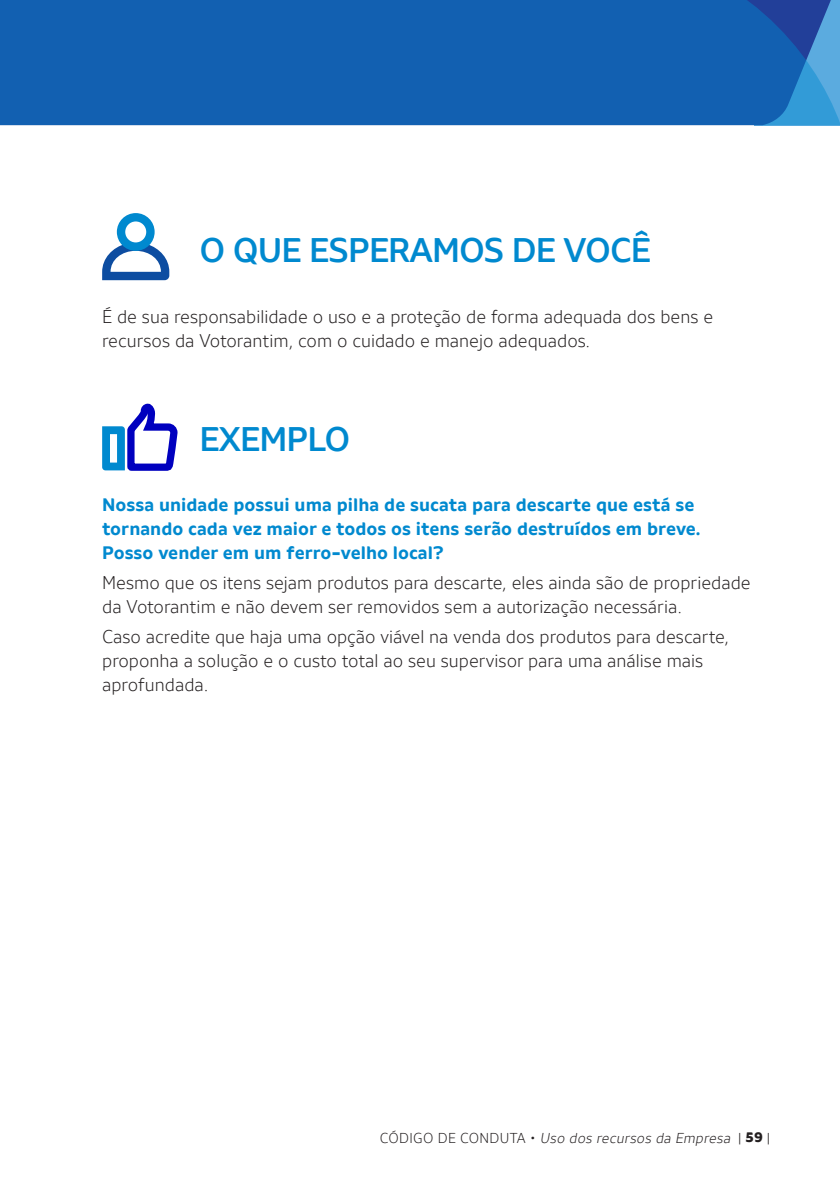
<style>
.page{position:relative;width:840px;height:1191px;background:#fff}
.page>*{position:absolute;margin:0;border:0;box-sizing:border-box;transform-origin:0 0}
.t1{font:500 34px "Votorantim Sans";letter-spacing:-.025em;color:#0089cf}
.t2{font:300 18px/24px "Votorantim Sans";color:#231f20}
.t3{font:700 18px/24px "Votorantim Sans";color:#0089cf}
.t4{font:italic 300 14px "Votorantim Sans";color:#231f20}
.s1{font-style:normal}
.s2{font-weight:900;font-style:normal}
</style>
<div class="page">
<div style="left:0;top:0;width:839px;height:125px;background:#1260b1"></div>
<svg style="left:102px;top:213px;width:67px;height:67px"></svg>
<svg style="left:102px;top:403px;width:76px;height:68px"></svg>
<h1 class="t1" style="left:199px;top:230px;width:130px">O QUE ESPE</h1>
<h1 class="t1" style="left:388px;top:230px;width:46px">RAMOS</h1>
<h1 class="t1" style="left:511px;top:230px;width:75px">DE VOC</h1>
<h1 class="t1" style="left:630px;top:230px;width:22px">Ê</h1>
<p class="t2" style="left:102px;top:305px;width:612px">É de sua responsabilidade o uso e a proteção de forma adequada dos bens e recursos da Votorantim, com o cuidado e manejo adequados.</p>
<h1 class="t1" style="left:199px;top:419px;width:64px">EXEMP</h1>
<h1 class="t1" style="left:307px;top:419px;width:39px">LO</h1>
<p class="t3" style="left:102px;top:493px;width:599px">Nossa unidade possui uma pilha de sucata para descarte que está se tornando cada vez maior e todos os itens serão destruídos em breve.<br>Posso vender em um ferro-velho local?</p>
<p class="t2" style="left:102px;top:571px;width:649px">Mesmo que os itens sejam produtos para descarte, eles ainda são de propriedade da Votorantim e não devem ser removidos sem a autorização necessária.</p>
<p class="t2" style="left:102px;top:624px;width:628px">Caso acredite que haja uma opção viável na venda dos produtos para descarte, proponha a solução e o custo total ao seu supervisor para uma análise mais aprofundada.</p>
<p class="t4" style="left:379px;top:1130px;width:391px"><span class="s1">c ó d i g o d e c o n d u ta •</span> Uso dos recursos da Empresa <span class="s1">|</span> <span class="s2">5 9</span> <span class="s1">|</span></p>
</div>
